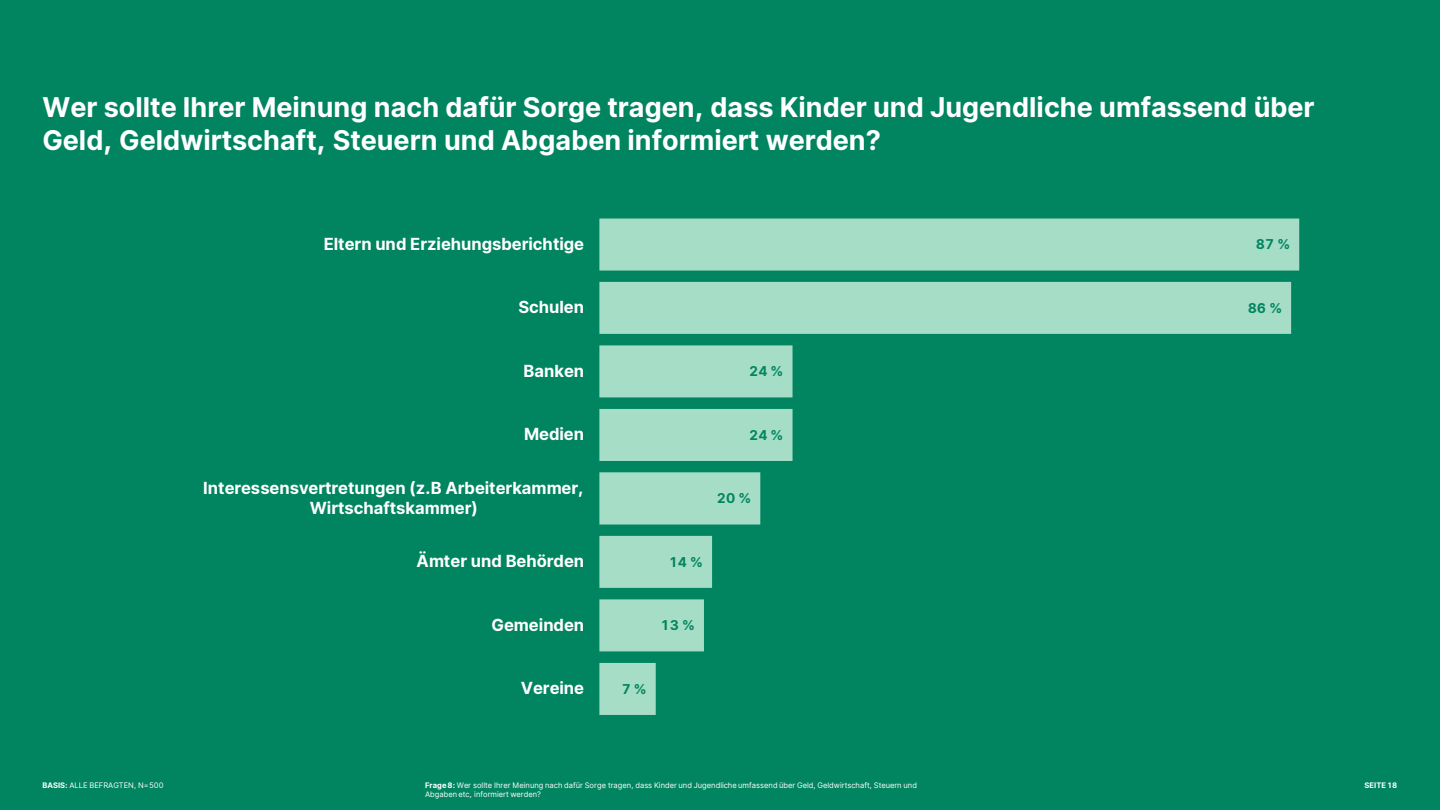
<style>
.page{position:relative;width:1440px;height:810px;background:#018560}
.page>*{position:absolute;margin:0;border:0;box-sizing:border-box;transform-origin:0 0}
.t1{font:700 27px/32.4px "Inter";color:#fff}
.t2{font:700 16.5px/20px "Inter";color:#fff;text-align:center}
.t3{font:700 13.5px "Inter";color:#018560}
.t4{font:7.5px/9px "Inter";color:#fff}
.t5{font:700 7.5px "Inter";letter-spacing:.005em;color:#fff}
.s1{font-weight:700}
</style>
<div class="page">
<svg style="left:599px;top:219px;width:700px;height:496px"></svg>
<h2 class="t1" style="left:42px;top:90px;width:1274px">Wer sollte Ihrer Meinung nach dafür Sorge tragen, dass Kinder und Jugendliche umfassend über<br>Geld, Geldwirtschaft, Steuern und Abgaben informiert werden?</h2>
<p class="t4" style="left:42px;top:781px;width:123px"><span class="s1">BASIS:</span> ALLE BEFRAGTEN, N=500</p>
<p class="t2" style="left:324px;top:233px;width:262px">Eltern und Erziehungsberichtige</p>
<p class="t3" style="left:1256px;top:234px;width:36px">87 %</p>
<p class="t2" style="left:518px;top:297px;width:67px">Schulen</p>
<p class="t3" style="left:1248px;top:298px;width:36px">86 %</p>
<p class="t2" style="left:524px;top:360px;width:62px">Banken</p>
<p class="t3" style="left:749px;top:361px;width:36px">24 %</p>
<p class="t2" style="left:524px;top:424px;width:62px">Medien</p>
<p class="t3" style="left:749px;top:425px;width:36px">24 %</p>
<p class="t2" style="left:203px;top:477px;width:382px">Interessensvertretungen (z.B Arbeiterkammer,<br>Wirtschaftskammer)</p>
<p class="t2" style="left:417px;top:551px;width:169px">Ämter und Behörden</p>
<p class="t3" style="left:717px;top:488px;width:36px">20 %</p>
<p class="t3" style="left:669px;top:552px;width:36px">14 %</p>
<p class="t2" style="left:492px;top:614px;width:94px">Gemeinden</p>
<p class="t3" style="left:661px;top:615px;width:36px">13 %</p>
<p class="t2" style="left:521px;top:678px;width:65px">Vereine</p>
<p class="t3" style="left:622px;top:679px;width:27px">7 %</p>
<p class="t4" style="left:425px;top:781px;width:493px"><span class="s1">Frage8:</span> Wer sollte Ihrer Meinung nach dafür Sorge tragen, dass Kinder und Jugendliche umfassend über Geld, Geldwirtschaft, Steuern und<br>Abgaben etc, informiert werden?</p>
<p class="t5" style="left:1364px;top:780px;width:34px">SEITE18</p>
</div>
